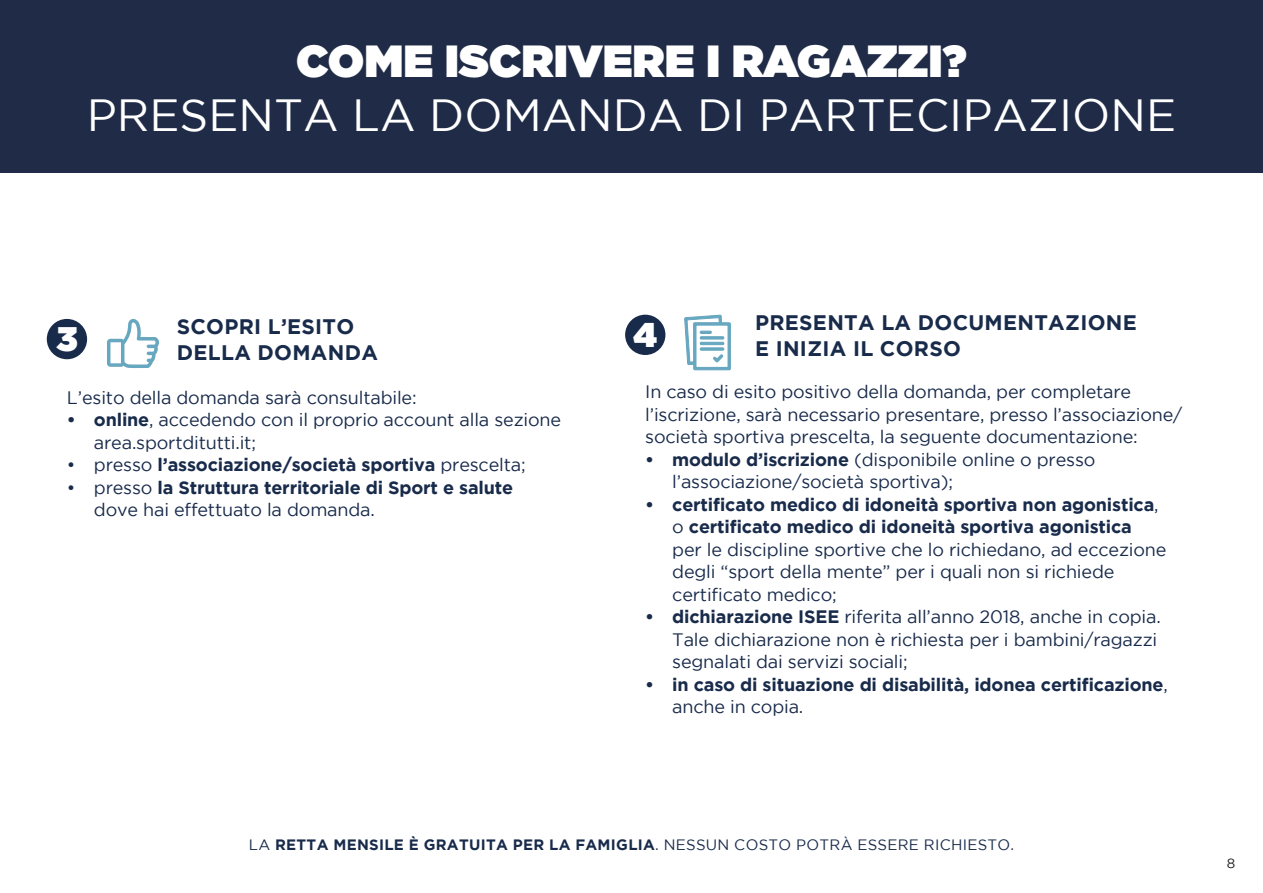
<style>
.page{position:relative;width:1263px;height:893px;background:#fff}
.page>*{position:absolute;margin:0;border:0;box-sizing:border-box;transform-origin:0 0}
.t1{font:45px "Gotham";color:#fff}
.t2{font:900 45px "Gotham";color:#fff}
.t3{font:900 34.2px "Gotham";color:#fff}
.t4{font:700 21px/25.5px "Gotham";letter-spacing:.015em;color:#192b4b}
.t5{font:18px/22.5px "Gotham";letter-spacing:-.01em;color:#192b4b}
.t6{font:700 18px/22.5px "Gotham";letter-spacing:-.01em;color:#192b4b}
.t7{font:15px "Gotham";letter-spacing:.02em;color:#192b4b}
.t8{font:13.5px "Gotham";color:#1d1d1b}
.s1{font-weight:700}
.s2{font-weight:400}
</style>
<div class="page">
<div style="left:0;top:0;width:1263px;height:172px;background:#202c47"></div>
<div style="left:47px;top:319px;width:40px;height:40px;background:#192b4b;border-radius:50%"></div>
<svg style="left:107px;top:319px;width:52px;height:49px"></svg>
<div style="left:625px;top:315px;width:40px;height:40px;background:#192b4b;border-radius:50%"></div>
<svg style="left:684px;top:314px;width:47px;height:57px"></svg>
<div style="left:700px;top:336px;width:24px;height:4px;border:1px solid #67a7bf"></div>
<div style="left:700px;top:342px;width:24px;height:3px;border:1px solid #67a7bf"></div>
<div style="left:700px;top:347px;width:24px;height:4px;border:1px solid #67a7bf"></div>
<h1 class="t2" style="left:296px;top:29px;width:672px">COME ISCRIVERE I RAGAZZI?</h1>
<h1 class="t1" style="left:87px;top:86px;width:1091px">PRESENTA LA DOMANDA DI PARTECIPAZIONE</h1>
<h2 class="t3" style="left:56px;top:314px;width:23px">3</h2>
<p class="t4" style="left:177px;top:314px;width:203px">SCOPRI L’ESITO<br>DELLA DOMANDA</p>
<p class="t5" style="left:67px;top:386px;width:351px">L’esito della domanda sarà consultabile:</p>
<p class="t5" style="left:94px;top:408px;width:469px;text-indent:-27px"><span class="s1">• online</span>, accedendo con il proprio account alla sezione area.sportditutti.it;</p>
<p class="t6" style="left:67px;top:453px;width:460px"><span class="s2">• presso</span> l’associazione/società sportiva <span class="s2">prescelta;</span></p>
<p class="t6" style="left:94px;top:475px;width:421px;text-indent:-27px"><span class="s2">• presso</span> la Struttura territoriale di Sport e salute <span class="s2">dove hai effettuato la domanda.</span></p>
<h2 class="t3" style="left:633px;top:310px;width:25px">4</h2>
<p class="t4" style="left:755px;top:309px;width:383px">PRESENTA LA DOCUMENTAZIONE<br>E INIZIA IL CORSO</p>
<p class="t5" style="left:645px;top:380px;width:539px">In caso di esito positivo della domanda, per completare l’iscrizione, sarà necessario presentare, presso l’associazione/ società sportiva prescelta, la seguente documentazione:</p>
<p class="t5" style="left:672px;top:448px;width:425px;text-indent:-27px"><span class="s1">• modulo d’iscrizione</span> (disponibile online o presso l’associazione/società sportiva);</p>
<p class="t5" style="left:672px;top:493px;width:496px;text-indent:-27px"><span class="s1">• certificato medico di idoneità sportiva non agonistica</span>, o <span class="s1">certificato medico di idoneità sportiva agonistica<br></span>per le discipline sportive che lo richiedano, ad eccezione degli “sport della mente” per i quali non si richiede certificato medico;</p>
<p class="t5" style="left:672px;top:605px;width:490px;text-indent:-27px"><span class="s1">• dichiarazione ISEE</span> riferita all’anno 2018, anche in copia.<br>Tale dichiarazione non è richiesta per i bambini/ragazzi segnalati dai servizi sociali;</p>
<p class="t6" style="left:672px;top:672px;width:497px;text-indent:-27px">• in caso di situazione di disabilità, idonea certificazione<span class="s2">, anche in copia.</span></p>
<p class="t7" style="left:249px;top:836px;width:767px">LA <span class="s1">RETTA MENSILE È GRATUITA PER LA FAMIGLIA</span>. NESSUN COSTO POTRÀ ESSERE RICHIESTO.</p>
<p class="t8" style="left:1227px;top:855px;width:10px">8</p>
</div>
